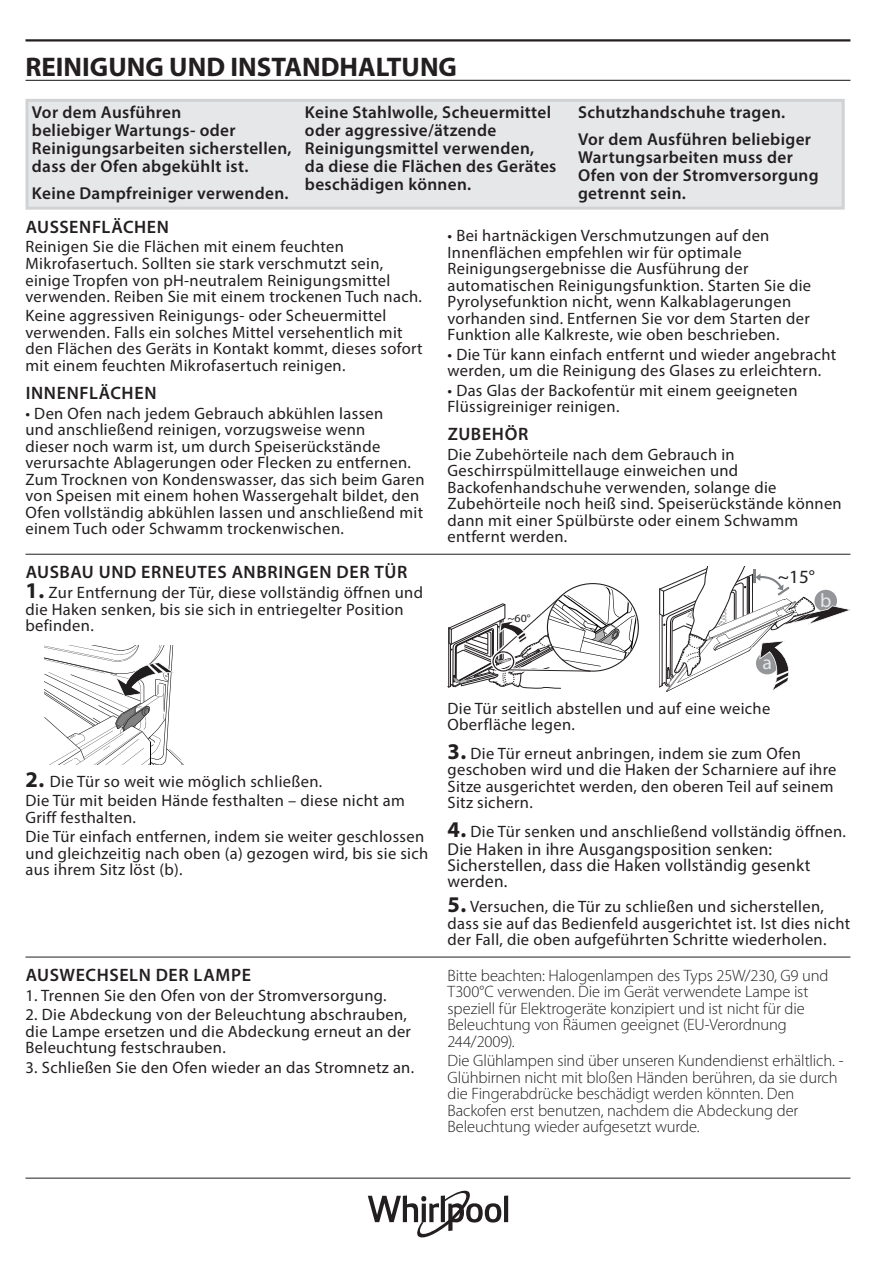
<style>
.page{position:relative;width:893px;height:1263px;background:#fff}
.page>*{position:absolute;margin:0;border:0;box-sizing:border-box;transform-origin:0 0}
.t1{font:700 27px "Myriad Pro";color:#231f20}
.t2{font:19.5px "Myriad Pro";color:#e8e9e9}
.t3{font:18.75px "Myriad Pro";color:#231f20}
.t4{font:600 18px "Myriad Pro";letter-spacing:.035em;color:#231f20}
.t5{font:600 17.25px/18px "Myriad Pro";letter-spacing:.02em;color:#231f20}
.t6{font:17.25px/15.8px "Myriad Pro";letter-spacing:.015em;color:#231f20}
.t7{font:16.5px/16.5px "Myriad Pro";letter-spacing:.02em;color:#231f20}
.t8{font:300 16.5px/16.5px "Myriad Pro";letter-spacing:-.01em;color:#231f20}
.t9{font:11.1px "Myriad Pro";color:#231f20;scale:1.08 1}
.s1{font-weight:700;font-size:22.5px}
</style>
<div class="page">
<hr style="left:26px;top:1178px;width:824px;height:1px;background:#231f20">
<hr style="left:26px;top:39px;width:824px;height:3px;background:#231f20">
<hr style="left:504px;top:1195px;width:4px;height:27px;background:#231f20">
<svg style="left:368px;top:1191px;width:133px;height:46px"></svg>
<hr style="left:26px;top:80px;width:824px;height:1px;background:#231f20">
<div style="left:27px;top:100px;width:816px;height:108px;background:#e6e7e9"></div>
<div style="left:26px;top:99px;width:819px;height:111px;border:3px solid #d1d2d4"></div>
<hr style="left:26px;top:554px;width:824px;height:1px;background:#231f20">
<svg style="left:44px;top:645px;width:139px;height:119px"></svg>
<hr style="left:26px;top:957px;width:824px;height:1px;background:#231f20">
<svg style="left:448px;top:585px;width:189px;height:104px"></svg>
<svg style="left:659px;top:567px;width:191px;height:125px"></svg>
<h1 class="t1" style="left:26px;top:49px;width:433px">REINIGUNG UND INSTANDHALTUNG</h1>
<p class="t5" style="left:32px;top:103px;width:261px">Vor dem Ausführen<br>beliebiger Wartungs- oder<br>Reinigungsarbeiten sicherstellen, dass der Ofen abgekühlt ist.</p>
<p class="t5" style="left:32px;top:183px;width:258px">Keine Dampfreiniger verwenden.</p>
<p class="t5" style="left:305px;top:103px;width:253px">Keine Stahlwolle, Scheuermittel oder aggressive/ätzende<br>Reinigungsmittel verwenden, da diese die Flächen des Gerätes beschädigen können.</p>
<p class="t5" style="left:578px;top:99px;width:235px;line-height:26.5px">Schutzhandschuhe tragen.<br>Vor dem Ausführen beliebiger</p>
<p class="t5" style="left:578px;top:147px;width:242px">Wartungsarbeiten muss der<br>Ofen von der Stromversorgung getrennt sein.</p>
<p class="t4" style="left:26px;top:215px;width:145px">AUSSENFLÄCHEN</p>
<p class="t7" style="left:26px;top:238px;width:398px">Reinigen Sie die Flächen mit einem feuchten Mikrofasertuch. Sollten sie stark verschmutzt sein, einige Tropfen von pH-neutralem Reinigungsmittel verwenden. Reiben Sie mit einem trockenen Tuch nach.</p>
<p class="t7" style="left:26px;top:307px;width:399px">Keine aggressiven Reinigungs- oder Scheuermittel verwenden. Falls ein solches Mittel versehentlich mit den Flächen des Geräts in Kontakt kommt, dieses sofort mit einem feuchten Mikrofasertuch reinigen.</p>
<p class="t4" style="left:26px;top:381px;width:132px">INNENFLÄCHEN</p>
<p class="t7" style="left:26px;top:405px;width:401px">• Den Ofen nach jedem Gebrauch abkühlen lassen<br>und anschließend reinigen, vorzugsweise wenn<br>dieser noch warm ist, um durch Speiserückstände verursachte Ablagerungen oder Flecken zu entfernen.<br>Zum Trocknen von Kondenswasser, das sich beim Garen von Speisen mit einem hohen Wassergehalt bildet, den Ofen vollständig abkühlen lassen und anschließend mit einem Tuch oder Schwamm trockenwischen.</p>
<p class="t4" style="left:26px;top:561px;width:383px">AUSBAU UND ERNEUTES ANBRINGEN DER TÜR</p>
<p class="t7" style="left:26px;top:584px;width:399px"><span class="s1">1.</span> Zur Entfernung der Tür, diese vollständig öffnen und die Haken senken, bis sie sich in entriegelter Position befinden.</p>
<p class="t7" style="left:26px;top:771px;width:381px;line-height:19.5px"><span class="s1">2.</span> Die Tür so weit wie möglich schließen.<br>Die Tür mit beiden Hände festhalten – diese nicht am</p>
<p class="t7" style="left:26px;top:807px;width:400px;line-height:19.5px">Griff festhalten.<br>Die Tür einfach entfernen, indem sie weiter geschlossen</p>
<p class="t7" style="left:26px;top:844px;width:404px">und gleichzeitig nach oben (a) gezogen wird, bis sie sich aus ihrem Sitz löst (b).</p>
<p class="t4" style="left:26px;top:963px;width:227px">AUSWECHSELN DER LAMPE</p>
<p class="t7" style="left:26px;top:987px;width:363px">1. Trennen Sie den Ofen von der Stromversorgung.</p>
<p class="t7" style="left:26px;top:1006px;width:387px">2. Die Abdeckung von der Beleuchtung abschrauben, die Lampe ersetzen und die Abdeckung erneut an der<br>Beleuchtung festschrauben.</p>
<p class="t7" style="left:26px;top:1059px;width:390px">3. Schließen Sie den Ofen wieder an das Stromnetz an.</p>
<p class="t7" style="left:448px;top:227px;width:365px">• Bei hartnäckigen Verschmutzungen auf den Innenflächen empfehlen wir für optimale Reinigungsergebnisse die Ausführung der automatischen Reinigungsfunktion. Starten Sie die Pyrolysefunktion nicht, wenn Kalkablagerungen vorhanden sind. Entfernen Sie vor dem Starten der Funktion alle Kalkreste, wie oben beschrieben.</p>
<p class="t7" style="left:448px;top:345px;width:390px">• Die Tür kann einfach entfernt und wieder angebracht werden, um die Reinigung des Glases zu erleichtern.</p>
<p class="t7" style="left:448px;top:381px;width:352px">• Das Glas der Backofentür mit einem geeigneten<br>Flüssigreiniger reinigen.</p>
<p class="t4" style="left:448px;top:422px;width:82px">ZUBEHÖR</p>
<p class="t7" style="left:448px;top:446px;width:396px">Die Zubehörteile nach dem Gebrauch in Geschirrspülmittellauge einweichen und Backofenhandschuhe verwenden, solange die Zubehörteile noch heiß sind. Speiserückstände können dann mit einer Spülbürste oder einem Schwamm entfernt werden.</p>
<p class="t3" style="left:778px;top:565px;width:38px">~15°</p>
<p class="t9" style="left:507px;top:611px;width:23px">~60°</p>
<p class="t2" style="left:762px;top:650px;width:11px">a</p>
<p class="t2" style="left:820px;top:588px;width:13px">b</p>
<p class="t7" style="left:448px;top:699px;width:324px">Die Tür seitlich abstellen und auf eine weiche<br>Oberfläche legen.</p>
<p class="t7" style="left:448px;top:744px;width:390px"><span class="s1">3.</span> Die Tür erneut anbringen, indem sie zum Ofen geschoben wird und die Haken der Scharniere auf ihre Sitze ausgerichtet werden, den oberen Teil auf seinem Sitz sichern.</p>
<p class="t7" style="left:448px;top:822px;width:400px"><span class="s1">4.</span> Die Tür senken und anschließend vollständig öffnen.</p>
<p class="t6" style="left:448px;top:841px;width:365px">Die Haken in ihre Ausgangsposition senken:<br>Sicherstellen, dass die Haken vollständig gesenkt werden.</p>
<p class="t7" style="left:448px;top:898px;width:404px"><span class="s1">5.</span> Versuchen, die Tür zu schließen und sicherstellen, dass sie auf das Bedienfeld ausgerichtet ist. Ist dies nicht der Fall, die oben aufgeführten Schritte wiederholen.</p>
<p class="t8" style="left:448px;top:967px;width:383px">Bitte beachten: Halogenlampen des Typs 25W/230, G9 und T300°C verwenden. Die im Gerät verwendete Lampe ist speziell für Elektrogeräte konzipiert und ist nicht für die Beleuchtung von Räumen geeignet (EU-Verordnung 244/2009).</p>
<p class="t8" style="left:448px;top:1052px;width:398px">Die Glühlampen sind über unseren Kundendienst erhältlich. - Glühbirnen nicht mit bloßen Händen berühren, da sie durch die Fingerabdrücke beschädigt werden könnten. Den Backofen erst benutzen, nachdem die Abdeckung der Beleuchtung wieder aufgesetzt wurde.</p>
</div>
